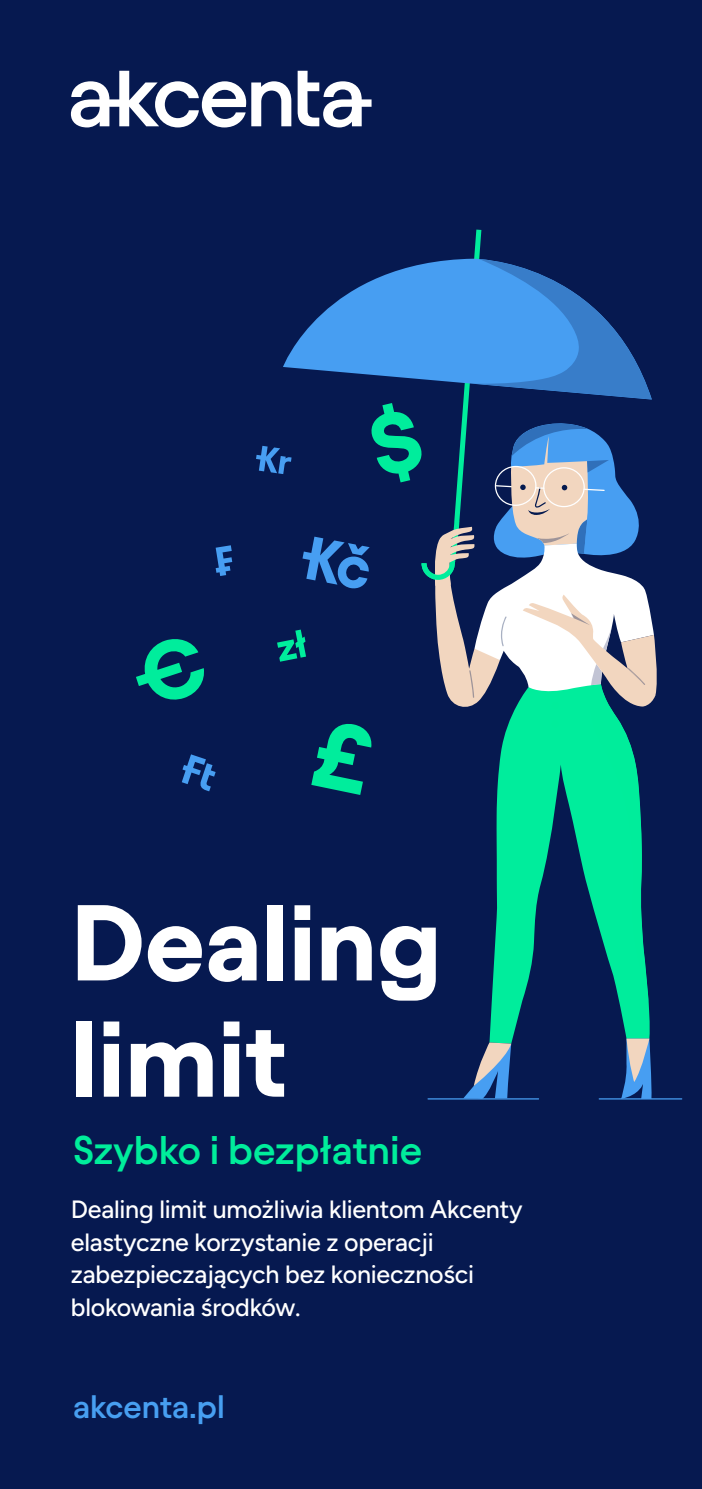
<style>
.page{position:relative;width:702px;height:1489px;background:#fff}
.page>*{position:absolute;margin:0;border:0;box-sizing:border-box;transform-origin:0 0}
.t1{font:700 107.5px/116.2px "Avantt TRIAL";color:#fff}
.t2{font:600 40px "Avantt TRIAL";color:#00ed9b}
.t3{font:600 32.5px "Avantt TRIAL";color:#479ff1}
.t4{font:500 25px/32.5px "Figtree";letter-spacing:-.01em;color:#fff}
</style>
<div class="page">
<div style="left:0;top:0;width:702px;height:1488px;background:#061950"></div>
<svg style="left:297px;top:71px;width:74px;height:56px"></svg>
<svg style="left:71px;top:71px;width:220px;height:56px"></svg>
<svg style="left:182px;top:754px;width:34px;height:37px"></svg>
<svg style="left:489px;top:1002px;width:161px;height:41px"></svg>
<svg style="left:463px;top:1042px;width:48px;height:56px"></svg>
<svg style="left:621px;top:1038px;width:31px;height:60px"></svg>
<hr style="left:427px;top:1098px;width:112px;height:1px;background:#479ef2">
<hr style="left:598px;top:1098px;width:84px;height:1px;background:#479ef2">
<svg style="left:136px;top:639px;width:68px;height:61px"></svg>
<svg style="left:216px;top:545px;width:16px;height:31px"></svg>
<svg style="left:256px;top:229px;width:401px;height:773px"></svg>
<h1 class="t1" style="left:71px;top:878px;width:372px">Dealing limit</h1>
<h2 class="t2" style="left:73px;top:1120px;width:350px">Szybko i bezpłatnie</h2>
<p class="t4" style="left:71px;top:1192px;width:453px">Dealing limit umożliwia klientom Akcenty elastyczne korzystanie z operacji zabezpieczających bez konieczności blokowania środków.</p>
<h3 class="t3" style="left:73px;top:1383px;width:153px">akcenta.pl</h3>
</div>
